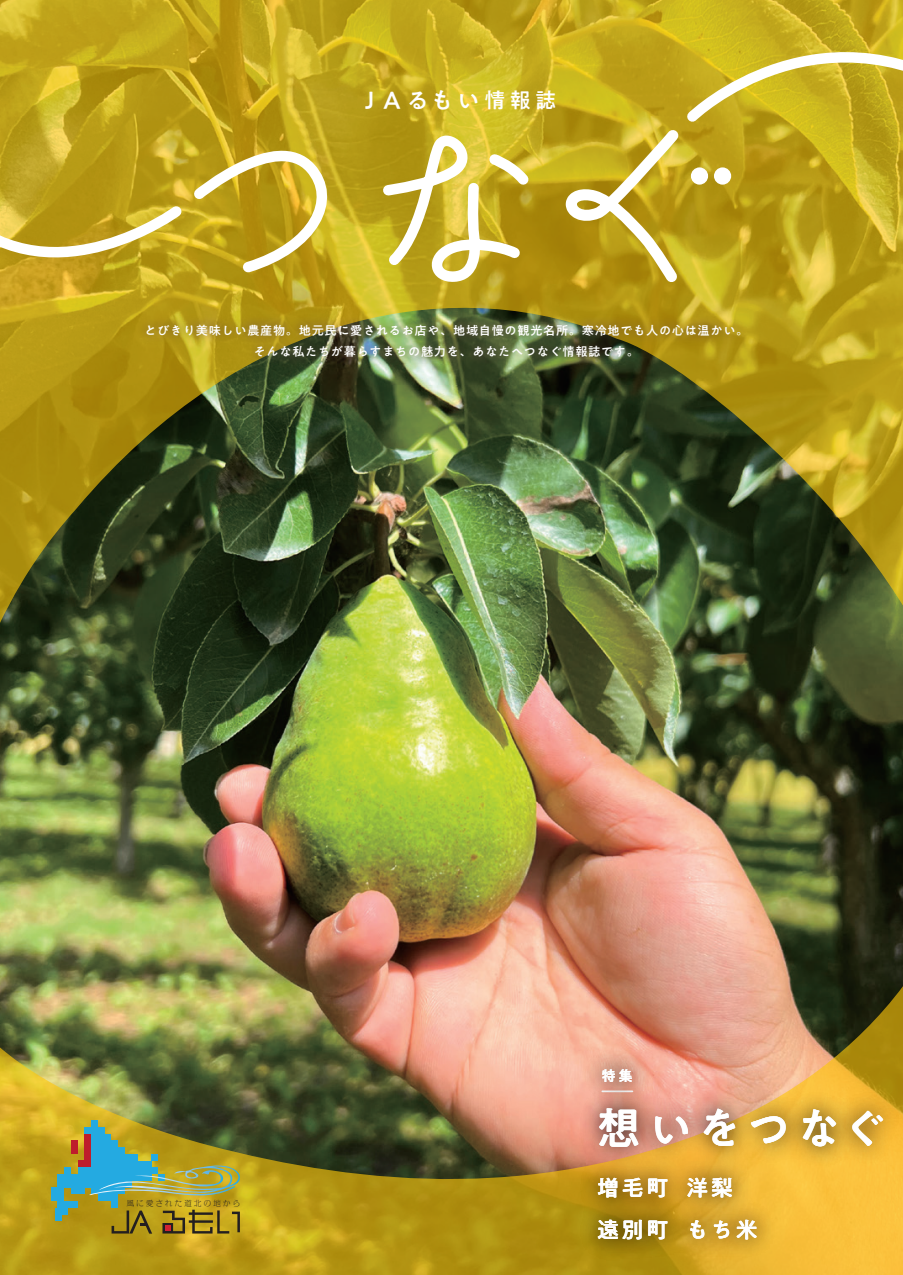
<style>
.page{position:relative;width:903px;height:1275px;background:#fff}
.page>*{position:absolute;margin:0;border:0;box-sizing:border-box;transform-origin:0 0}
.t1{font:500 43.75px "PA1 Gothic Std N";letter-spacing:.13em;color:#fff}
.t2{font:500 23.1px "PA1 Gothic Std N";color:#fff}
.t3{font:500 21.88px/42px "PA1 Gothic Std N";letter-spacing:.13em;color:#fff}
.t4{font:500 14px "PA1 Gothic Std N";color:#fff}
.t5{font:500 12.25px/21.3px "PA1 Gothic Std N";letter-spacing:.05em;color:#fff;text-align:center}
.t6{font:300 7.35px "M News M Upr";letter-spacing:.315em;color:#231f20}
.s1{font-size:24.15px}
.s2{font-size:21px}
</style>
<div class="page">
<img style="left:0;top:0;width:903px;height:1275px">
<div style="left:91px;top:1121px;width:7px;height:6px;background:#24aae1"></div>
<svg style="left:51px;top:1127px;width:190px;height:106px;background:#8f984d"></svg>
<svg style="left:378px;top:133px;width:160px;height:156px"></svg>
<svg style="left:0;top:130px;width:353px;height:169px;background:#c4a82f"></svg>
<svg style="left:562px;top:0;width:341px;height:288px;background:#c4ab29"></svg>
<img style="left:572px;top:1038px;width:94px;height:39px">
<img style="left:567px;top:1077px;width:336px;height:198px">
<img style="left:129px;top:309px;width:629px;height:67px">
<h2 class="t2" style="left:364px;top:86px;width:193px"><span class="s1">J A</span>るもい<span class="s2">情報誌</span></h2>
<p class="t5" style="left:144px;top:320px;width:605px">とびきり美味しい農産物。地元民に愛されるお店や、地域自慢の観光名所。寒冷地でも人の心は温かい。そんな私たちが暮らすまちの魅力を、あなたへつなぐ情報誌です。</p>
<p class="t6" style="left:127px;top:1198px;width:115px">風に愛された道北の地から</p>
<p class="t4" style="left:602px;top:1067px;width:32px">特集</p>
<h1 class="t1" style="left:597px;top:1103px;width:291px">想いをつなぐ</h1>
<h3 class="t3" style="left:597px;top:1169px;width:162px">増毛町 洋梨遠別町 もち米</h3>
</div>
